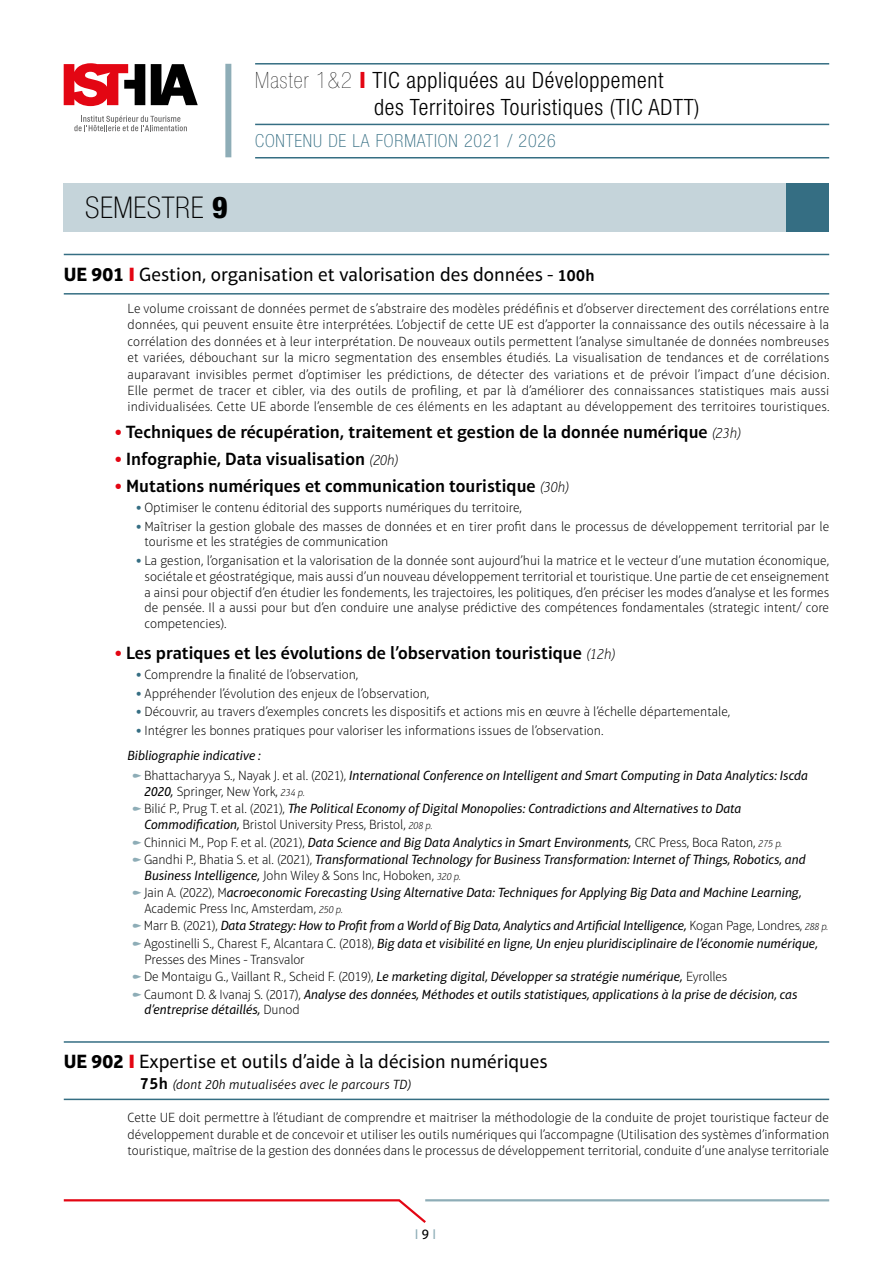
<style>
.page{position:relative;width:893px;height:1263px;background:#fff}
.page>*{position:absolute;margin:0;border:0;box-sizing:border-box;transform-origin:0 0}
.t1{font:100 condensed 30px "Helvetica Neue LT Pro";letter-spacing:.02em;color:#000}
.t2{font:300 condensed 22.5px/27px "Helvetica Neue LT Pro";letter-spacing:.03em;color:#000}
.t3{font:19.5px "Aptifer Sans LT Pro";color:#000}
.t4{font:600 18px "Aptifer Sans LT Pro";color:#000}
.t5{font:100 condensed 18px "Helvetica Neue LT Pro";letter-spacing:.05em;color:#356e83}
.t6{font:14.25px "Aptifer Sans LT Pro";color:#8eadb7}
.t7{font:100 13.5px/16.5px "Aptifer Sans LT Pro";color:#000;text-align:justify}
.t8{font:italic 13.5px/17.4px "Aptifer Sans LT Pro";color:#000}
.t9{font:italic 300 13.5px "Aptifer Sans LT Pro";letter-spacing:.02em;color:#000}
.s1{font-weight:800}
.s2{font-weight:200}
.s3{font-weight:800;color:#e30613}
.s4{font-weight:700}
.s5{font-weight:900;color:#e30613}
.s6{font-weight:600;font-size:16.5px}
.s7{font-weight:100;font-style:italic;font-size:15px}
.s8{font-weight:900;color:#356e83}
.s9{font-weight:400;font-style:italic}
.s10{font-weight:100;font-style:normal}
.s11{font-weight:100;font-size:10.5px}
.s12{font-weight:600;font-style:normal;font-size:16.5px}
.s13{color:#000}
</style>
<div class="page">
<svg style="left:63px;top:1199px;width:365px;height:24px"></svg>
<hr style="left:425px;top:1199px;width:404px;height:2px;background:#8eadb7">
<div style="left:64px;top:183px;width:765px;height:49px;background:#c5d4da"></div>
<hr style="left:64px;top:254px;width:765px;height:1px;background:#356e83">
<hr style="left:64px;top:293px;width:765px;height:2px;background:#356e83">
<hr style="left:64px;top:1041px;width:765px;height:2px;background:#356e83">
<hr style="left:64px;top:1098px;width:765px;height:2px;background:#356e83">
<div style="left:787px;top:183px;width:42px;height:49px;background:#356e83"></div>
<svg style="left:74px;top:116px;width:113px;height:15px"></svg>
<svg style="left:151px;top:64px;width:47px;height:41px"></svg>
<svg style="left:64px;top:63px;width:81px;height:43px"></svg>
<hr style="left:255px;top:63px;width:574px;height:2px;background:#356e83">
<hr style="left:255px;top:124px;width:574px;height:1px;background:#356e83">
<hr style="left:255px;top:157px;width:574px;height:1px;background:#356e83">
<div style="left:225px;top:64px;width:6px;height:93px;background:#8eadb7"></div>
<h1 class="t1" style="left:85px;top:191px;width:144px">SEMESTRE <span class="s1">9</span></h1>
<h2 class="t2" style="left:374px;top:67px;width:327px;text-indent:-119px"><span class="s2">Master 1&amp;2</span> <span class="s3">I</span> TIC appliquées au Développement<br>des Territoires Touristiques (TIC ADTT)</h2>
<h3 class="t5" style="left:255px;top:131px;width:302px">CONTENU DE LA FORMATION 2021 / 2026</h3>
<h3 class="t3" style="left:64px;top:263px;width:532px"><span class="s4">UE 901</span> <span class="s5">I</span> Gestion, organisation et valorisation des données - <span class="s6">100h</span></h3>
<p class="t7" style="left:128px;top:300px;width:703px">Le volume croissant de données permet de s’abstraire des modèles prédéfinis et d’observer directement des corrélations entre données, qui peuvent ensuite être interprétées. L’objectif de cette UE est d’apporter la connaissance des outils nécessaire à la corrélation des données et à leur interprétation. De nouveaux outils permettent l’analyse simultanée de données nombreuses et variées, débouchant sur la micro segmentation des ensembles étudiés. La visualisation de tendances et de corrélations auparavant invisibles permet d’optimiser les prédictions, de détecter des variations et de prévoir l’impact d’une décision.<br>Elle permet de tracer et cibler, via des outils de profiling, et par là d’améliorer des connaissances statistiques mais aussi individualisées. Cette UE aborde l’ensemble de ces éléments en les adaptant au développement des territoires touristiques.</p>
<h3 class="t4" style="left:115px;top:421px;width:628px"><span class="s5">•</span> Techniques de récupération, traitement et gestion de la donnée numérique <span class="s7">(23h)</span></h3>
<h3 class="t4" style="left:115px;top:448px;width:286px"><span class="s5">•</span> Infographie, Data visualisation <span class="s7">(20h)</span></h3>
<h3 class="t4" style="left:115px;top:475px;width:456px"><span class="s5">•</span> Mutations numériques et communication touristique <span class="s7">(30h)</span></h3>
<p class="t7" style="left:136px;top:499px;width:387px"><span class="s8">•</span> Optimiser le contenu éditorial des supports numériques du territoire,</p>
<p class="t7" style="left:145px;top:518px;width:686px;line-height:15.8px;text-indent:-9px"><span class="s8">•</span> Maîtriser la gestion globale des masses de données et en tirer profit dans le processus de développement territorial par le tourisme et les stratégies de communication</p>
<p class="t7" style="left:145px;top:553px;width:686px;line-height:15.8px;text-indent:-9px"><span class="s8">•</span> La gestion, l’organisation et la valorisation de la donnée sont aujourd’hui la matrice et le vecteur d’une mutation économique, sociétale et géostratégique, mais aussi d’un nouveau développement territorial et touristique. Une partie de cet enseignement a ainsi pour objectif d’en étudier les fondements, les trajectoires, les politiques, d’en préciser les modes d’analyse et les formes de pensée. Il a aussi pour but d’en conduire une analyse prédictive des compétences fondamentales (strategic intent/ core competencies).</p>
<h3 class="t4" style="left:115px;top:642px;width:503px"><span class="s5">•</span> Les pratiques et les évolutions de l’observation touristique <span class="s7">(12h)</span></h3>
<p class="t7" style="left:136px;top:666px;width:224px"><span class="s8">•</span> Comprendre la finalité de l’observation,</p>
<p class="t7" style="left:136px;top:685px;width:295px"><span class="s8">•</span> Appréhender l’évolution des enjeux de l’observation,</p>
<p class="t7" style="left:136px;top:704px;width:596px"><span class="s8">•</span> Découvrir, au travers d’exemples concrets les dispositifs et actions mis en œuvre à l’échelle départementale,</p>
<p class="t7" style="left:128px;top:718px;width:477px;line-height:25px;text-indent:9px"><span class="s8">•</span> Intégrer les bonnes pratiques pour valoriser les informations issues de l’observation.<br><span class="s9">Bibliographie indicative :</span></p>
<p class="t8" style="left:144px;top:768px;width:665px;line-height:15.8px"><span class="s10">Bhattacharyya S., Nayak J. et al. (2021),</span> International Conference on Intelligent and Smart Computing in Data Analytics: Iscda<br>2020, <span class="s10">Springer, New York,</span> <span class="s11">234 p.</span></p>
<p class="t8" style="left:144px;top:801px;width:599px;line-height:15.8px"><span class="s10">Bilić P., Prug T. et al. (2021),</span> The Political Economy of Digital Monopolies: Contradictions and Alternatives to Data<br>Commodification, <span class="s10">Bristol University Press, Bristol,</span> <span class="s11">208 p.</span></p>
<p class="t8" style="left:144px;top:833px;width:663px"><span class="s10">Chinnici M., Pop F. et al. (2021),</span> Data Science and Big Data Analytics in Smart Environments, <span class="s10">CRC Press, Boca Raton,</span> <span class="s11">275 p.<br></span><span class="s10">Gandhi P., Bhatia S. et al. (2021),</span> Transformational Technology for Business Transformation: Internet of Things, Robotics, and</p>
<p class="t8" style="left:144px;top:866px;width:659px">Business Intelligence, <span class="s10">John Wiley &amp; Sons Inc, Hoboken,</span> <span class="s11">320 p.<br></span><span class="s10">Jain A. (2022), M</span>acroeconomic Forecasting Using Alternative Data: Techniques for Applying Big Data and Machine Learning,</p>
<p class="t8" style="left:144px;top:900px;width:686px"><span class="s10">Academic Press Inc, Amsterdam,</span> <span class="s11">250 p.<br></span><span class="s10">Marr B. (2021),</span> Data Strategy: How to Profit from a World of Big Data, Analytics and Artificial Intelligence, <span class="s10">Kogan Page, Londres,</span> <span class="s11">288 p.<br></span><span class="s10">Agostinelli S., Charest F., Alcantara C. (2018),</span> Big data et visibilité en ligne, Un enjeu pluridisciplinaire de l’économie numérique,</p>
<p class="t8" style="left:144px;top:950px;width:655px"><span class="s10">Presses des Mines - Transvalor<br>De Montaigu G., Vaillant R., Scheid F. (2019),</span> Le marketing digital, Développer sa stratégie numérique, <span class="s10">Eyrolles<br>Caumont D. &amp; Ivanaj S. (2017),</span> Analyse des données, Méthodes et outils statistiques, applications à la prise de décision, cas</p>
<p class="t8" style="left:145px;top:1001px;width:157px">d’entreprise détaillés, <span class="s10">Dunod</span></p>
<h3 class="t3" style="left:64px;top:1050px;width:485px"><span class="s4">UE 902</span> <span class="s5">I</span> Expertise et outils d’aide à la décision numériques</h3>
<p class="t9" style="left:140px;top:1076px;width:273px"><span class="s12">75h</span> (dont 20h mutualisées avec le parcours TD)</p>
<p class="t7" style="left:128px;top:1109px;width:703px">Cette UE doit permettre à l’étudiant de comprendre et maitriser la méthodologie de la conduite de projet touristique facteur de développement durable et de concevoir et utiliser les outils numériques qui l’accompagne (Utilisation des systèmes d’information touristique, maîtrise de la gestion des données dans le processus de développement territorial, conduite d’une analyse territoriale</p>
<p class="t6" style="left:415px;top:1226px;width:23px">I <span class="s13">9</span> I</p>
</div>
